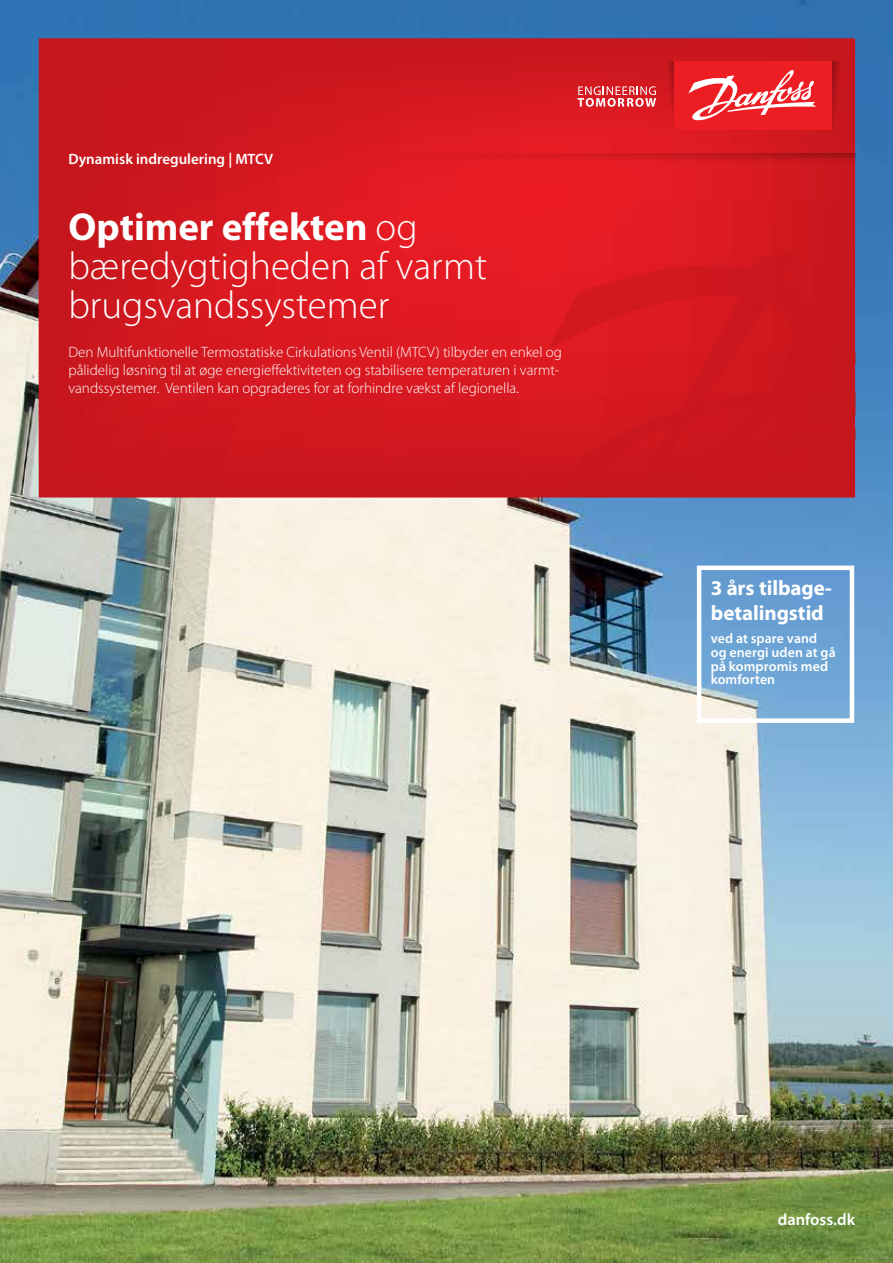
<style>
.page{position:relative;width:893px;height:1263px;background:#fff}
.page>*{position:absolute;margin:0;border:0;box-sizing:border-box;transform-origin:0 0}
.t1{font:300 39px/39px "Myriad Pro";color:#fff}
.t2{font:700 21px/25.2px "Myriad Pro";letter-spacing:-.005em;color:#fff}
.t3{font:600 16.5px "Myriad Pro";color:#fff}
.t4{font:300 15px/18px "Myriad Pro";color:#fff}
.t5{font:600 15px "Myriad Pro";color:#fff}
.t6{font:600 13.8px/13.8px "Myriad Pro";letter-spacing:.005em;color:#fff}
.s1{font-weight:700}
</style>
<div class="page">
<img style="left:0;top:0;width:893px;height:1263px">
<svg style="left:39px;top:38px;width:816px;height:459px;background:#d3181f"></svg>
<svg style="left:547px;top:230px;width:308px;height:267px;background:#d0171e"></svg>
<div style="left:697px;top:566px;width:157px;height:157px;border:4px solid #fff"></div>
<svg style="left:832px;top:61px;width:13px;height:69px"></svg>
<svg style="left:662px;top:61px;width:12px;height:69px"></svg>
<svg style="left:358px;top:153px;width:497px;height:13px;background:#d61920"></svg>
<div style="left:674px;top:61px;width:158px;height:69px;background:#ed1d24"></div>
<svg style="left:577px;top:86px;width:79px;height:21px;background:#e3666b"></svg>
<svg style="left:688px;top:70px;width:128px;height:51px"></svg>
<p class="t5" style="left:68px;top:150px;width:206px">Dynamisk indregulering | MTCV</p>
<h1 class="t1" style="left:68px;top:207px;width:420px"><span class="s1">Optimer effekten</span> og bæredygtigheden af varmt brugsvandssystemer</h1>
<p class="t4" style="left:68px;top:343px;width:495px">Den Multifunktionelle Termostatiske Cirkulations Ventil (MTCV) tilbyder en enkel og pålidelig løsning til at øge energieffektiviteten og stabilisere temperaturen i varmt&shy;vandssystemer. Ventilen kan opgraderes for at forhindre vækst af legionella.</p>
<h2 class="t2" style="left:711px;top:575px;width:123px">3 års tilbage&shy;betalingstid</h2>
<p class="t6" style="left:711px;top:631px;width:126px">ved at spare vand og energi uden at gå på kompromis med komforten</p>
<p class="t3" style="left:778px;top:1209px;width:79px">danfoss.dk</p>
</div>
